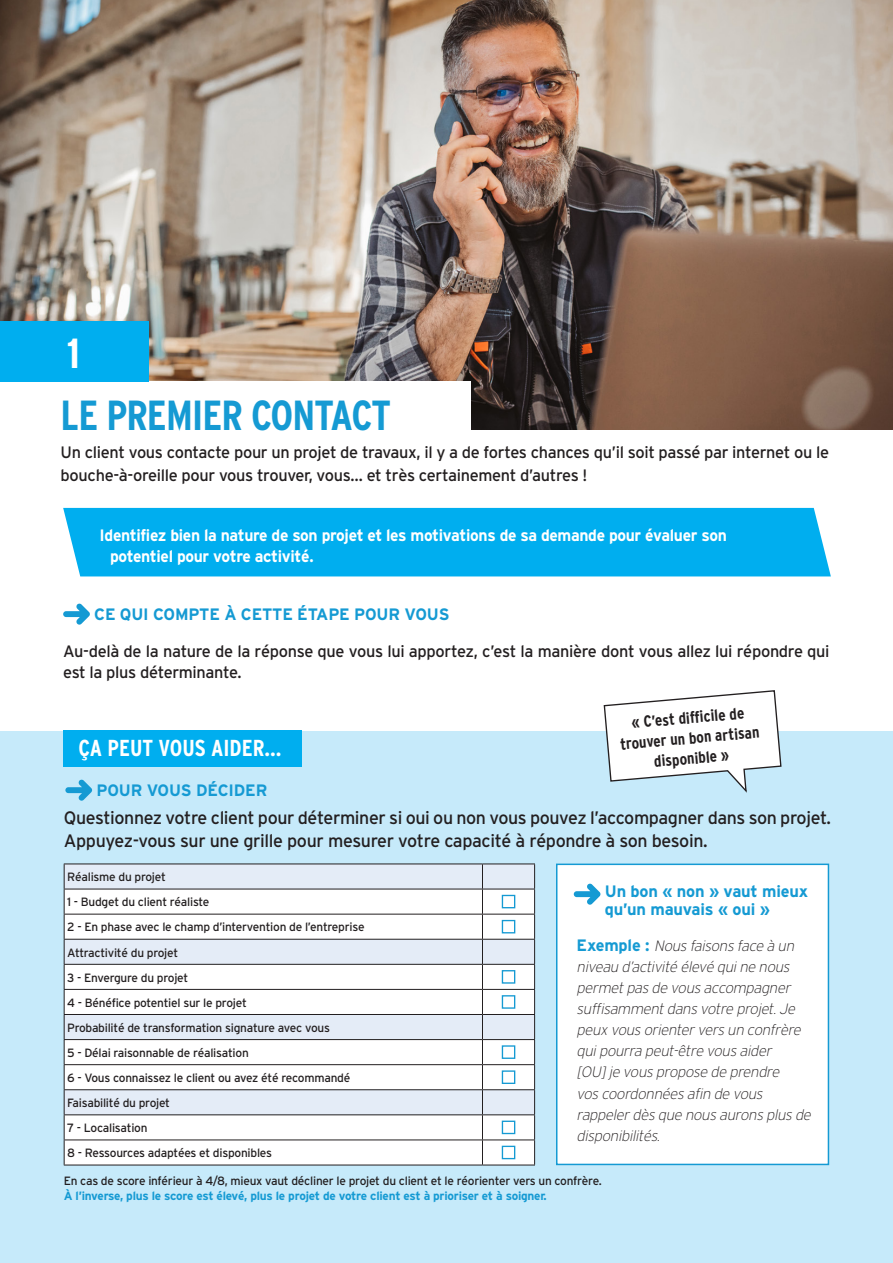
<style>
.page{position:relative;width:893px;height:1263px;background:#fff}
.page>*{position:absolute;margin:0;border:0;box-sizing:border-box;transform-origin:0 0}
.t1{font:700 42px "Interstate Condensed";letter-spacing:-.02em;color:#159ad3}
.t2{font:700 42px "Interstate Condensed";color:#fff}
.t3{font:700 23.1px "Interstate Condensed";color:#fff}
.t4{font:18px/22.5px "Interstate";letter-spacing:-.02em;color:#231f20}
.t5{font:16.5px/21px "Interstate";letter-spacing:-.02em;color:#231f20}
.t6{font:700 16.5px/21px "Interstate";letter-spacing:-.02em;color:#fff;scale:.95 1}
.t7{font:700 16.5px/18px "Interstate";letter-spacing:-.01em;color:#159ad3}
.t8{font:700 16.2px/20.2px "Interstate Condensed";color:#231f20;text-align:center}
.t9{font:italic 200 15px/21px "Interstate";color:#231f20}
.t10{font:12px "Interstate";letter-spacing:-.02em;color:#231f20}
.t11{font:700 12px "Interstate";letter-spacing:-.02em;color:#159ad3}
.s1{font-weight:700;font-style:normal;font-size:16.5px;color:#159ad3}
</style>
<div class="page">
<div style="left:0;top:731px;width:893px;height:532px;background:#c6eafa"></div>
<div style="left:63px;top:508px;width:768px;height:68px;background:#00aeef"></div>
<img style="left:0;top:0;width:893px;height:429px">
<div style="left:0;top:381px;width:471px;height:73px;background:#fff"></div>
<div style="left:0;top:321px;width:149px;height:60px;background:#00aeef"></div>
<svg style="left:63px;top:603px;width:27px;height:22px"></svg>
<div style="left:556px;top:863px;width:273px;height:302px;background:#fff;border:2px solid #159ad3"></div>
<svg style="left:574px;top:883px;width:26px;height:22px"></svg>
<svg style="left:65px;top:779px;width:27px;height:22px"></svg>
<div style="left:63px;top:731px;width:238px;height:36px;background:#00aeef"></div>
<svg style="left:65px;top:864px;width:469px;height:25px;background:#dce4ef"></svg>
<svg style="left:65px;top:890px;width:469px;height:275px;background:#f5f7fa"></svg>
<hr style="left:64px;top:863px;width:418px;height:1px;background:#231f20">
<hr style="left:482px;top:863px;width:53px;height:1px;background:#231f20">
<hr style="left:64px;top:889px;width:418px;height:1px;background:#231f20">
<hr style="left:482px;top:889px;width:53px;height:1px;background:#231f20">
<hr style="left:64px;top:914px;width:418px;height:1px;background:#231f20">
<hr style="left:482px;top:914px;width:53px;height:1px;background:#231f20">
<hr style="left:482px;top:939px;width:53px;height:1px;background:#231f20">
<hr style="left:482px;top:964px;width:53px;height:1px;background:#231f20">
<hr style="left:64px;top:989px;width:418px;height:1px;background:#231f20">
<hr style="left:482px;top:989px;width:53px;height:1px;background:#231f20">
<hr style="left:482px;top:1014px;width:53px;height:1px;background:#231f20">
<hr style="left:482px;top:1039px;width:53px;height:1px;background:#231f20">
<hr style="left:64px;top:1064px;width:418px;height:1px;background:#231f20">
<hr style="left:482px;top:1064px;width:53px;height:1px;background:#231f20">
<hr style="left:482px;top:1089px;width:53px;height:1px;background:#231f20">
<hr style="left:482px;top:1114px;width:53px;height:1px;background:#231f20">
<hr style="left:64px;top:1139px;width:418px;height:1px;background:#231f20">
<hr style="left:482px;top:1139px;width:53px;height:1px;background:#231f20">
<hr style="left:64px;top:1165px;width:418px;height:1px;background:#231f20">
<hr style="left:482px;top:1165px;width:53px;height:1px;background:#231f20">
<hr style="left:64px;top:939px;width:418px;height:1px;background:#231f20">
<hr style="left:64px;top:964px;width:418px;height:1px;background:#231f20">
<hr style="left:64px;top:1014px;width:418px;height:1px;background:#231f20">
<hr style="left:64px;top:1039px;width:418px;height:1px;background:#231f20">
<hr style="left:64px;top:1089px;width:418px;height:1px;background:#231f20">
<svg style="left:64px;top:864px;width:1px;height:301px"></svg>
<hr style="left:64px;top:1114px;width:418px;height:1px;background:#231f20">
<svg style="left:482px;top:864px;width:1px;height:301px"></svg>
<svg style="left:534px;top:864px;width:1px;height:301px"></svg>
<div style="left:502px;top:895px;width:13px;height:13px;border:1px solid #159ad3"></div>
<div style="left:502px;top:920px;width:13px;height:13px;border:1px solid #159ad3"></div>
<div style="left:502px;top:970px;width:13px;height:14px;border:1px solid #159ad3"></div>
<div style="left:502px;top:995px;width:13px;height:14px;border:1px solid #159ad3"></div>
<div style="left:502px;top:1045px;width:13px;height:14px;border:1px solid #159ad3"></div>
<div style="left:502px;top:1070px;width:13px;height:14px;border:1px solid #159ad3"></div>
<div style="left:502px;top:1120px;width:13px;height:14px;border:1px solid #159ad3"></div>
<div style="left:502px;top:1146px;width:13px;height:13px;border:1px solid #159ad3"></div>
<svg style="left:603px;top:690px;width:179px;height:103px"></svg>
<p class="t2" style="left:67px;top:330px;width:15px">1</p>
<p class="t1" style="left:61px;top:391px;width:332px">LE PREMIER CONTACT</p>
<p class="t5" style="left:61px;top:441px;width:770px;line-height:22.5px">Un client vous contacte pour un projet de travaux, il y a de fortes chances qu’il soit passé par internet ou le bouche-à-oreille pour vous trouver, vous… et très certainement d’autres !</p>
<p class="t6" style="left:110px;top:524px;width:651px;text-indent:-10px">Identifiez bien la nature de son projet et les motivations de sa demande pour évaluer son potentiel pour votre activité.</p>
<p class="t7" style="left:94px;top:605px;width:357px">CE QUI COMPTE À CETTE ÉTAPE POUR VOUS</p>
<p class="t5" style="left:63px;top:640px;width:768px">Au-delà de la nature de la réponse que vous lui apportez, c’est la manière dont vous allez lui répondre qui est la plus déterminante.</p>
<p class="t3" style="left:78px;top:735px;width:205px">ÇA PEUT VOUS AIDER…</p>
<p class="t7" style="left:96px;top:781px;width:172px">POUR VOUS DÉCIDER</p>
<p class="t8" style="left:617px;top:714px;width:141px;rotate:-5deg">« C’est difficile de trouver un bon artisan disponible »</p>
<p class="t4" style="left:64px;top:807px;width:769px">Questionnez votre client pour déterminer si oui ou non vous pouvez l’accompagner dans son projet.<br>Appuyez-vous sur une grille pour mesurer votre capacité à répondre à son besoin.</p>
<p class="t10" style="left:67px;top:870px;width:100px">Réalisme du projet</p>
<p class="t10" style="left:67px;top:895px;width:144px">1 - Budget du client réaliste</p>
<p class="t10" style="left:67px;top:920px;width:299px">2 - En phase avec le champ d’intervention de l’entreprise</p>
<p class="t10" style="left:67px;top:946px;width:113px">Attractivité du projet</p>
<p class="t10" style="left:67px;top:971px;width:123px">3 - Envergure du projet</p>
<p class="t10" style="left:67px;top:996px;width:181px">4 - Bénéfice potentiel sur le projet</p>
<p class="t10" style="left:67px;top:1021px;width:264px">Probabilité de transformation signature avec vous</p>
<p class="t10" style="left:67px;top:1046px;width:183px">5 - Délai raisonnable de réalisation</p>
<p class="t10" style="left:67px;top:1071px;width:285px">6 - Vous connaissez le client ou avez été recommandé</p>
<p class="t10" style="left:67px;top:1096px;width:104px">Faisabilité du projet</p>
<p class="t10" style="left:67px;top:1121px;width:82px">7 - Localisation</p>
<p class="t10" style="left:67px;top:1146px;width:206px">8 - Ressources adaptées et disponibles</p>
<p class="t7" style="left:605px;top:882px;width:205px">Un bon « non » vaut mieux qu’un mauvais « oui »</p>
<p class="t9" style="left:577px;top:936px;width:239px"><span class="s1">E xe m p l e :</span> Nousfaisonsface à un niveau d’activité élevé quine nous permetpasde vousaccompagner suffisammentdansvotre projet.Je peux vousorienterversun confrère quipourra peut-être vousaider [OU]je vouspropose de prendre voscoordonnéesafin de vous rappelerdèsque nousauronsplusde disponibilités.</p>
<p class="t10" style="left:64px;top:1174px;width:539px">En cas de score inférieur à 4/8, mieux vaut décliner le projet du client et le réorienter vers un confrère.</p>
<p class="t11" style="left:64px;top:1189px;width:485px">À l’inverse, plus le score est élevé, plus le projet de votre client est à prioriser et à soigner.</p>
</div>
